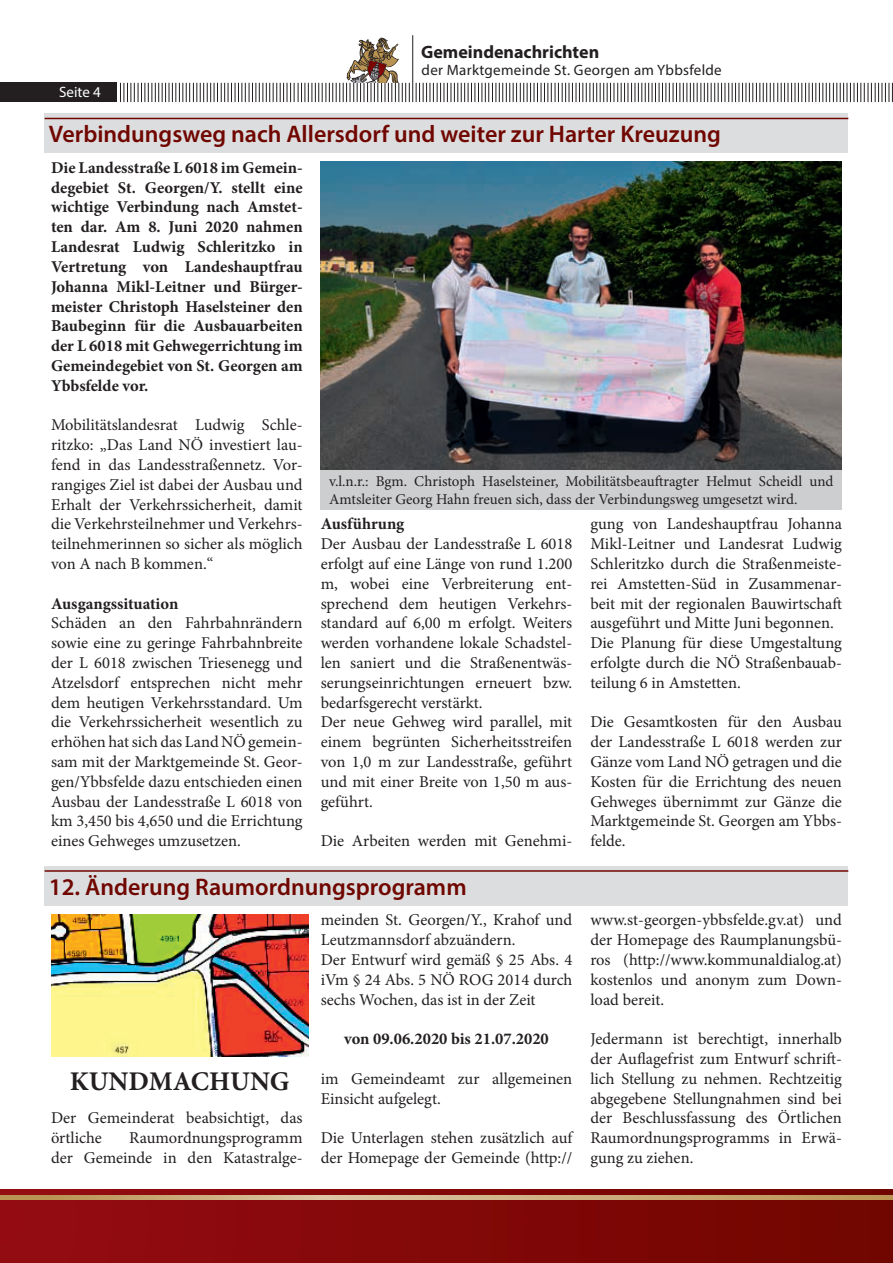
<style>
.page{position:relative;width:893px;height:1263px;background:#fff}
.page>*{position:absolute;margin:0;border:0;box-sizing:border-box;transform-origin:0 0}
.t1{font:700 27px "Minion Pro";color:#231f20}
.t2{font:600 24px "Myriad Pro";color:#700600}
.t3{font:700 18px "Myriad Pro";color:#231f20}
.t4{font:16.5px/19.8px "Minion Pro";color:#231f20}
.t5{font:700 16.5px/19.8px "Minion Pro";color:#231f20;text-align:justify}
.t6{font:15px/18px "Minion Pro";color:#231f20}
.t7{font:15px "Myriad Pro";letter-spacing:.02em;color:#231f20}
.t8{font:15px "Myriad Pro";color:#fff}
</style>
<div class="page">
<hr style="left:412px;top:35px;width:1px;height:67px;background:#231f20">
<svg style="left:416px;top:83px;width:477px;height:19px"></svg>
<div style="left:0;top:83px;width:117px;height:19px;background:#231f20"></div>
<svg style="left:120px;top:37px;width:290px;height:65px"></svg>
<div style="left:0;top:1189px;width:893px;height:74px;background:linear-gradient(to right,#961015,#730a02)"></div>
<svg style="left:0;top:1195px;width:893px;height:4px;background:#c9aa79"></svg>
<img style="left:51px;top:914px;width:257px;height:143px">
<div style="left:45px;top:866px;width:803px;height:39px;background:#dcdddf"></div>
<hr style="left:45px;top:870px;width:803px;height:2px;background:#700600">
<img style="left:321px;top:162px;width:521px;height:308px">
<div style="left:45px;top:113px;width:803px;height:40px;background:#dcdddf"></div>
<hr style="left:45px;top:118px;width:803px;height:1px;background:#700600">
<div style="left:321px;top:470px;width:521px;height:39px;background:#cdced0"></div>
<p class="t3" style="left:421px;top:40px;width:180px">Gemeindenachrichten</p>
<p class="t8" style="left:59px;top:83px;width:43px">Seite 4</p>
<p class="t7" style="left:422px;top:61px;width:302px">der Marktgemeinde St. Georgen am Ybbsfelde</p>
<h2 class="t2" style="left:49px;top:119px;width:673px">Verbindungsweg nach Allersdorf und weiter zur Harter Kreuzung</h2>
<p class="t5" style="left:51px;top:157px;width:253px">Die Landesstraße L 6018 im Gemein&shy;degebiet St. Georgen/Y. stellt eine wichtige Verbindung nach Amstet&shy;ten dar. Am 8. Juni 2020 nahmen Landesrat Ludwig Schleritzko in Vertretung von Landeshauptfrau Johanna Mikl-Leitner und Bürger&shy;meister Christoph Haselsteiner den Baubeginn für die Ausbauarbeiten der L 6018 mit Gehwegerrichtung im Gemeindegebiet von St. Georgen am Ybbsfelde vor.</p>
<p class="t4" style="left:51px;top:415px;width:253px;text-align:justify">Mobilitätslandesrat Ludwig Schle&shy;ritzko: „Das Land NÖ investiert lau&shy;fend in das Landesstraßennetz. Vor&shy;rangiges Ziel ist dabei der Ausbau und Erhalt der Verkehrssicherheit, damit die Verkehrsteilnehmer und Verkehrs&shy;teilnehmerinnen so sicher als möglich von A nach B kommen.“</p>
<p class="t5" style="left:51px;top:593px;width:129px">Ausgangssituation</p>
<p class="t4" style="left:51px;top:613px;width:253px;text-align:justify">Schäden an den Fahrbahnrändern sowie eine zu geringe Fahrbahnbreite der L 6018 zwischen Triesenegg und Atzelsdorf entsprechen nicht mehr dem heutigen Verkehrsstandard. Um die Verkehrssicherheit wesentlich zu erhöhen hat sich das Land NÖ gemein&shy;sam mit der Marktgemeinde St. Geor&shy;gen/Ybbsfelde dazu entschieden einen Ausbau der Landesstraße L 6018 von km 3,450 bis 4,650 und die Errichtung eines Gehweges umzusetzen.</p>
<p class="t6" style="left:329px;top:472px;width:506px">v.l.n.r.: Bgm. Christoph Haselsteiner, Mobilitätsbeauftragter Helmut Scheidl und<br>Amtsleiter Georg Hahn freuen sich, dass der Verbindungsweg umgesetzt wird.</p>
<p class="t5" style="left:321px;top:514px;width:85px">Ausführung</p>
<p class="t4" style="left:321px;top:534px;width:253px">Der Ausbau der Landesstraße L 6018 erfolgt auf eine Länge von rund 1.200 m, wobei eine Verbreiterung ent&shy;sprechend dem heutigen Verkehrs&shy;standard auf 6,00 m erfolgt. Weiters werden vorhandene lokale Schadstel&shy;len saniert und die Straßenentwäs&shy;serungseinrichtungen erneuert bzw. bedarfsgerecht verstärkt.<br>Der neue Gehweg wird parallel, mit einem begrünten Sicherheitsstreifen von 1,0 m zur Landesstraße, geführt und mit einer Breite von 1,50 m aus&shy;geführt.</p>
<p class="t4" style="left:321px;top:831px;width:253px">Die Arbeiten werden mit Genehmi-</p>
<p class="t4" style="left:590px;top:514px;width:253px">gung von Landeshauptfrau Johanna Mikl-Leitner und Landesrat Ludwig Schleritzko durch die Straßenmeiste&shy;rei Amstetten-Süd in Zusammenar&shy;beit mit der regionalen Bauwirtschaft ausgeführt und Mitte Juni begonnen.<br>Die Planung für diese Umgestaltung erfolgte durch die NÖ Straßenbauab&shy;teilung 6 in Amstetten.</p>
<p class="t4" style="left:590px;top:712px;width:253px;text-align:justify">Die Gesamtkosten für den Ausbau der Landesstraße L 6018 werden zur Gänze vom Land NÖ getragen und die Kosten für die Errichtung des neuen Gehweges übernimmt zur Gänze die Marktgemeinde St. Georgen am Ybbs&shy;felde.</p>
<h2 class="t2" style="left:49px;top:871px;width:419px">12. Änderung Raumordnungsprogramm</h2>
<h1 class="t1" style="left:70px;top:1062px;width:221px">KUNDMACHUNG</h1>
<p class="t4" style="left:51px;top:1108px;width:253px">Der Gemeinderat beabsichtigt, das örtliche</p>
<p class="t4" style="left:51px;top:1128px;width:253px;text-align:right">Raumordnungsprogramm<br>der Gemeinde in den Katastralge-</p>
<p class="t4" style="left:321px;top:910px;width:253px">meinden St. Georgen/Y., Krahof und<br>Leutzmannsdorf abzuändern.<br>Der Entwurf wird gemäß § 25 Abs. 4 iVm § 24 Abs. 5 NÖ ROG 2014 durch sechs Wochen, das ist in der Zeit</p>
<p class="t5" style="left:344px;top:1029px;width:206px">von 09.06.2020 bis 21.07.2020</p>
<p class="t4" style="left:321px;top:1069px;width:253px">im Gemeindeamt zur allgemeinen<br>Einsicht aufgelegt.</p>
<p class="t4" style="left:321px;top:1128px;width:253px">Die Unterlagen stehen zusätzlich auf der Homepage der Gemeinde (http://</p>
<p class="t4" style="left:590px;top:910px;width:253px;text-align:justify">www.st-georgen-ybbsfelde.gv.at) und der Homepage des Raumplanungsbü&shy;ros (http://www.kommunaldialog.at) kostenlos und anonym zum Down&shy;load bereit.</p>
<p class="t4" style="left:590px;top:1029px;width:253px;text-align:justify">Jedermann ist berechtigt, innerhalb der Auflagefrist zum Entwurf schrift&shy;lich Stellung zu nehmen. Rechtzeitig abgegebene Stellungnahmen sind bei der Beschlussfassung des Örtlichen Raumordnungsprogramms in Erwä&shy;gung zu ziehen.</p>
</div>
